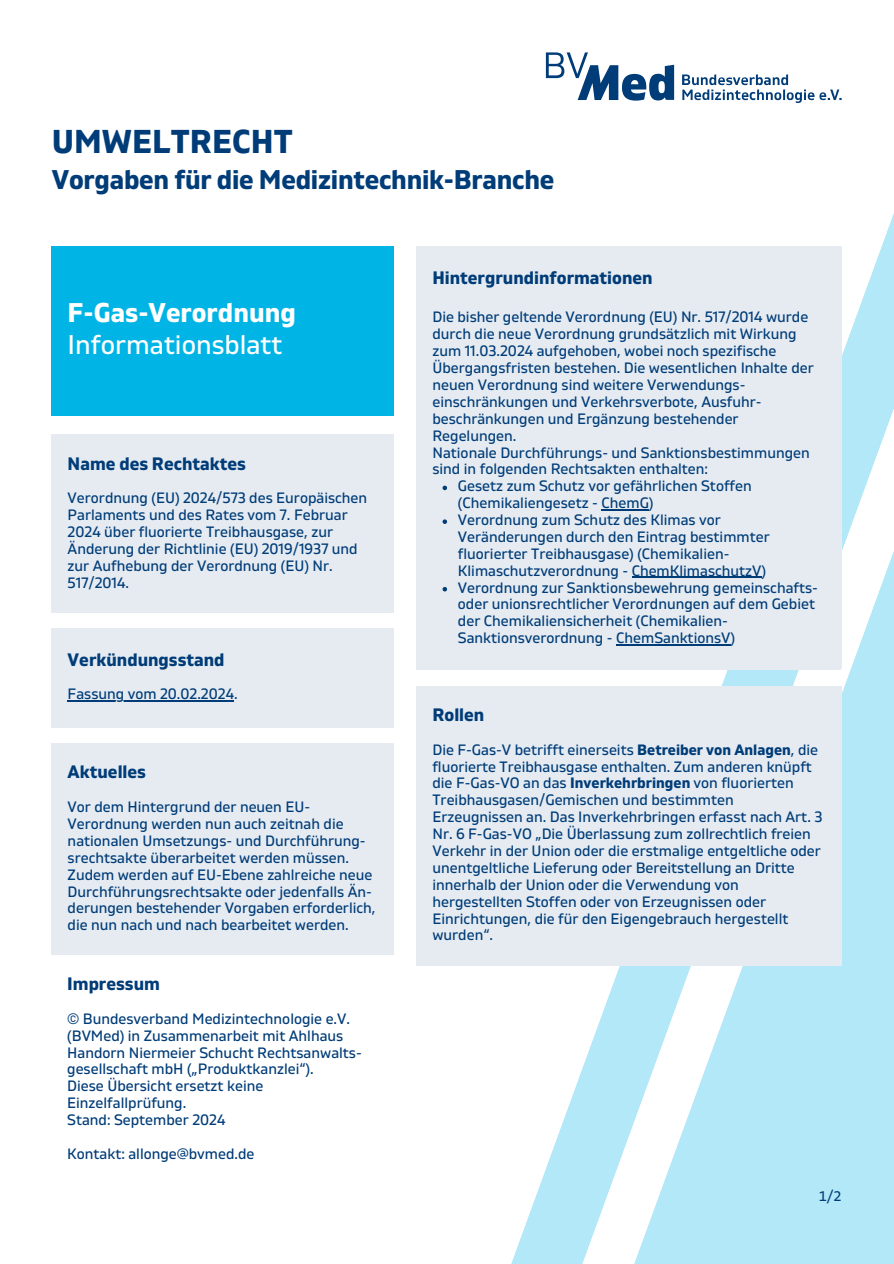
<style>
.page{position:relative;width:894px;height:1264px;background:#fff}
.page>*{position:absolute;margin:0;border:0;box-sizing:border-box;transform-origin:0 0}
.t1{font:700 33px "Gilam";color:#003c78}
.t2{font:700 27px "Gilam";letter-spacing:-.01em;color:#003c78}
.t3{font:27px/31.5px "Gilam";color:#fff}
.t4{font:700 18px "Gilam";color:#003c78}
.t5{font:15px/16.8px "Gilam";color:#003c78}
.t6{font:15px "The Sans OT5 Plain";color:#003c78}
.s1{font-weight:700}
</style>
<div class="page">
<svg style="left:474px;top:65px;width:419px;height:1198px"></svg>
<div style="left:416px;top:686px;width:425px;height:279px;background:#e5ebf1"></div>
<div style="left:52px;top:435px;width:342px;height:177px;background:#e5ebf1"></div>
<div style="left:52px;top:247px;width:342px;height:168px;background:#00b4e6"></div>
<div style="left:416px;top:247px;width:425px;height:422px;background:#e5ebf1"></div>
<svg style="left:442px;top:485px;width:5px;height:5px"></svg>
<hr style="left:601px;top:509px;width:47px;height:1px;background:#003c78">
<svg style="left:442px;top:519px;width:5px;height:5px"></svg>
<hr style="left:631px;top:577px;width:130px;height:1px;background:#003c78">
<svg style="left:442px;top:587px;width:5px;height:4px"></svg>
<hr style="left:616px;top:644px;width:114px;height:1px;background:#003c78">
<svg style="left:682px;top:74px;width:159px;height:29px"></svg>
<svg style="left:545px;top:52px;width:129px;height:49px"></svg>
<div style="left:52px;top:628px;width:342px;height:99px;background:#e5ebf1"></div>
<hr style="left:68px;top:700px;width:166px;height:1px;background:#003c78">
<div style="left:52px;top:743px;width:342px;height:212px;background:#e5ebf1"></div>
<h3 class="t1" style="left:52px;top:122px;width:242px">UMWELTRECHT</h3>
<h4 class="t2" style="left:52px;top:164px;width:504px">Vorgaben für die Medizintechnik-Branche</h4>
<h3 class="t3" style="left:68px;top:298px;width:230px"><span class="s1">F-Gas-Verordnung<br></span>Informationsblatt</h3>
<h2 class="t4" style="left:68px;top:453px;width:180px">Name des Rechtaktes</h2>
<h2 class="t5" style="left:68px;top:490px;width:301px">Verordnung (EU) 2024/573 des Europäischen Parlaments und des Rates vom 7. Februar 2024 über fluorierte Treibhausgase, zur Änderung der Richtlinie (EU) 2019/1937 und zur Aufhebung der Verordnung (EU) Nr.<br>517/2014.</h2>
<h4 class="t4" style="left:68px;top:648px;width:158px">Verkündungsstand</h4>
<h3 class="t5" style="left:68px;top:686px;width:171px">Fassung vom 20.02.2024.</h3>
<h4 class="t4" style="left:68px;top:761px;width:80px">Aktuelles</h4>
<h3 class="t5" style="left:68px;top:799px;width:309px">Vor dem Hintergrund der neuen EU-Verordnung werden nun auch zeitnah die nationalen Umsetzungs- und Durchführung&shy;srechtsakte überarbeitet werden müssen.<br>Zudem werden auf EU-Ebene zahlreiche neue Durchführungsrechtsakte oder jedenfalls Än&shy;derungen bestehender Vorgaben erforderlich, die nun nach und nach bearbeitet werden.</h3>
<h3 class="t4" style="left:67px;top:973px;width:94px">Impressum</h3>
<h4 class="t5" style="left:67px;top:1010px;width:296px">© Bundesverband Medizintechnologie e.V. (BVMed) in Zusammenarbeit mit Ahlhaus Handorn Niermeier Schucht Rechtsanwalts&shy;gesellschaft mbH („Produktkanzlei“).<br>Diese Übersicht ersetzt keine Einzelfallprüfung.<br>Stand: September 2024</h4>
<h4 class="t5" style="left:67px;top:1145px;width:189px">Kontakt: allonge@bvmed.de</h4>
<h4 class="t4" style="left:432px;top:267px;width:222px">Hintergrundinformationen</h4>
<p class="t5" style="left:432px;top:309px;width:383px">Die bisher geltende Verordnung (EU) Nr. 517/2014 wurde durch die neue Verordnung grundsätzlich mit Wirkung zum 11.03.2024 aufgehoben, wobei noch spezifische Übergangsfristen bestehen. Die wesentlichen Inhalte der neuen Verordnung sind weitere Verwendungs&shy;einschränkungen und Verkehrsverbote, Ausfuhr&shy;beschränkungen und Ergänzung bestehender Regelungen.<br>Nationale Durchführungs- und Sanktionsbestimmungen sind in folgenden Rechtsakten enthalten:</p>
<p class="t5" style="left:458px;top:478px;width:295px">Gesetz zum Schutz vor gefährlichen Stoffen (Chemikaliengesetz - ChemG)</p>
<p class="t5" style="left:458px;top:512px;width:313px">Verordnung zum Schutz des Klimas vor Veränderungen durch den Eintrag bestimmter fluorierter Treibhausgase) (Chemikalien-Klimaschutzverordnung - ChemKlimaschutzV)</p>
<h3 class="t5" style="left:458px;top:579px;width:361px">Verordnung zur Sanktionsbewehrung gemeinschafts&shy;oder unionsrechtlicher Verordnungen auf dem Gebiet der Chemikaliensicherheit (Chemikalien-Sanktionsverordnung - ChemSanktionsV)</h3>
<p class="t4" style="left:432px;top:704px;width:53px">Rollen</p>
<h1 class="t5" style="left:432px;top:741px;width:391px">Die F-Gas-V betrifft einerseits <span class="s1">Betreiber von Anlagen</span>, die fluorierte Treibhausgase enthalten. Zum anderen knüpft die F-Gas-VO an das <span class="s1">Inverkehrbringen</span> von fluorierten Treibhausgasen/Gemischen und bestimmten Erzeugnissen an. Das Inverkehrbringen erfasst nach Art. 3<br>Nr. 6 F-Gas-VO „Die Überlassung zum zollrechtlich freien Verkehr in der Union oder die erstmalige entgeltliche oder unentgeltliche Lieferung oder Bereitstellung an Dritte innerhalb der Union oder die Verwendung von hergestellten Stoffen oder von Erzeugnissen oder Einrichtungen, die für den Eigengebrauch hergestellt wurden“.</h1>
<h4 class="t6" style="left:818px;top:1186px;width:25px">1/2</h4>
</div>
